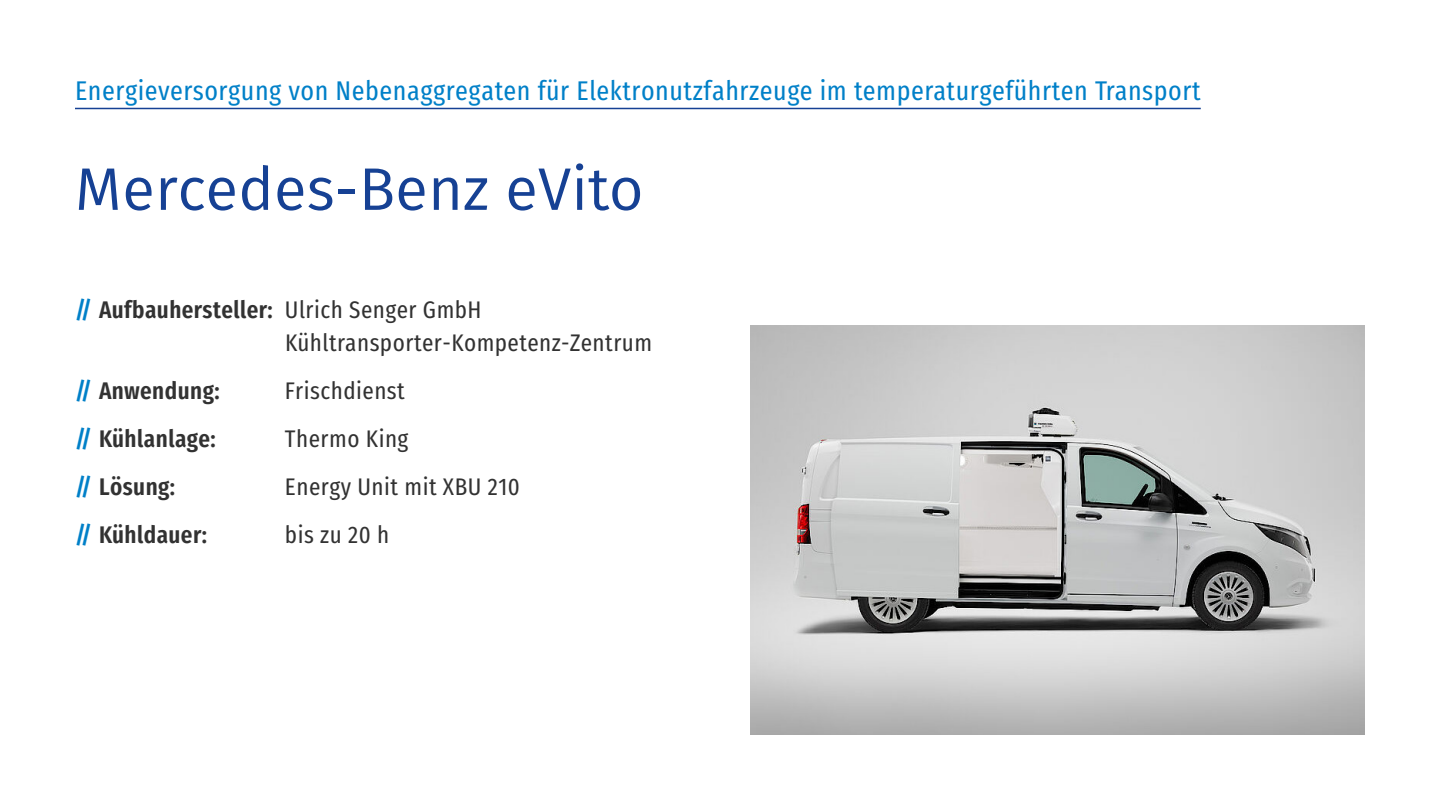
<style>
.page{position:relative;width:1440px;height:810px;background:#fff}
.page>*{position:absolute;margin:0;border:0;box-sizing:border-box;transform-origin:0 0}
.hl{font:60px "Fira Sans";color:#164194}
.t1{font:27px "Fira Sans Condensed";letter-spacing:.02em;color:#0080c8}
.bullets{font:24px/33px "Fira Sans Condensed";letter-spacing:.02em;color:#323232}
.bullets-2{font:600 24px "Fira Sans Condensed";letter-spacing:.02em;color:#323232}
.s1{font-weight:600;color:#0080c8}
.s2{font-weight:600}
.s3{color:#0080c8}
</style>
<div class="page">
<img style="left:750px;top:325px;width:615px;height:410px">
<hr style="left:75px;top:108px;width:1126px;height:1px;background:#164194">
<p class="t1" style="left:75px;top:66px;width:1127px">Energieversorgung von Nebenaggregaten für Elektronutzfahrzeuge im temperaturgeführten Transport</p>
<p class="hl" style="left:75px;top:144px;width:570px">Mercedes-Benz eVito</p>
<p class="bullets" style="left:285px;top:290px;width:369px;text-indent:-210px"><span class="s1">//</span> <span class="s2">Aufbauhersteller:</span> Ulrich Senger GmbH<br>Kühltransporter-Kompetenz-Zentrum</p>
<p class="bullets-2" style="left:75px;top:368px;width:146px"><span class="s3">//</span> Anwendung:</p>
<p class="bullets" style="left:285px;top:371px;width:121px">Frischdienst</p>
<p class="bullets-2" style="left:75px;top:416px;width:142px"><span class="s3">//</span> Kühlanlage:</p>
<p class="bullets" style="left:285px;top:419px;width:125px">Thermo King</p>
<p class="bullets-2" style="left:75px;top:464px;width:102px"><span class="s3">//</span> Lösung:</p>
<p class="bullets" style="left:285px;top:467px;width:236px">Energy Unit mit XBU 210</p>
<p class="bullets-2" style="left:75px;top:512px;width:134px"><span class="s3">//</span> Kühldauer:</p>
<p class="bullets" style="left:285px;top:515px;width:106px">bis zu 20 h</p>
</div>
